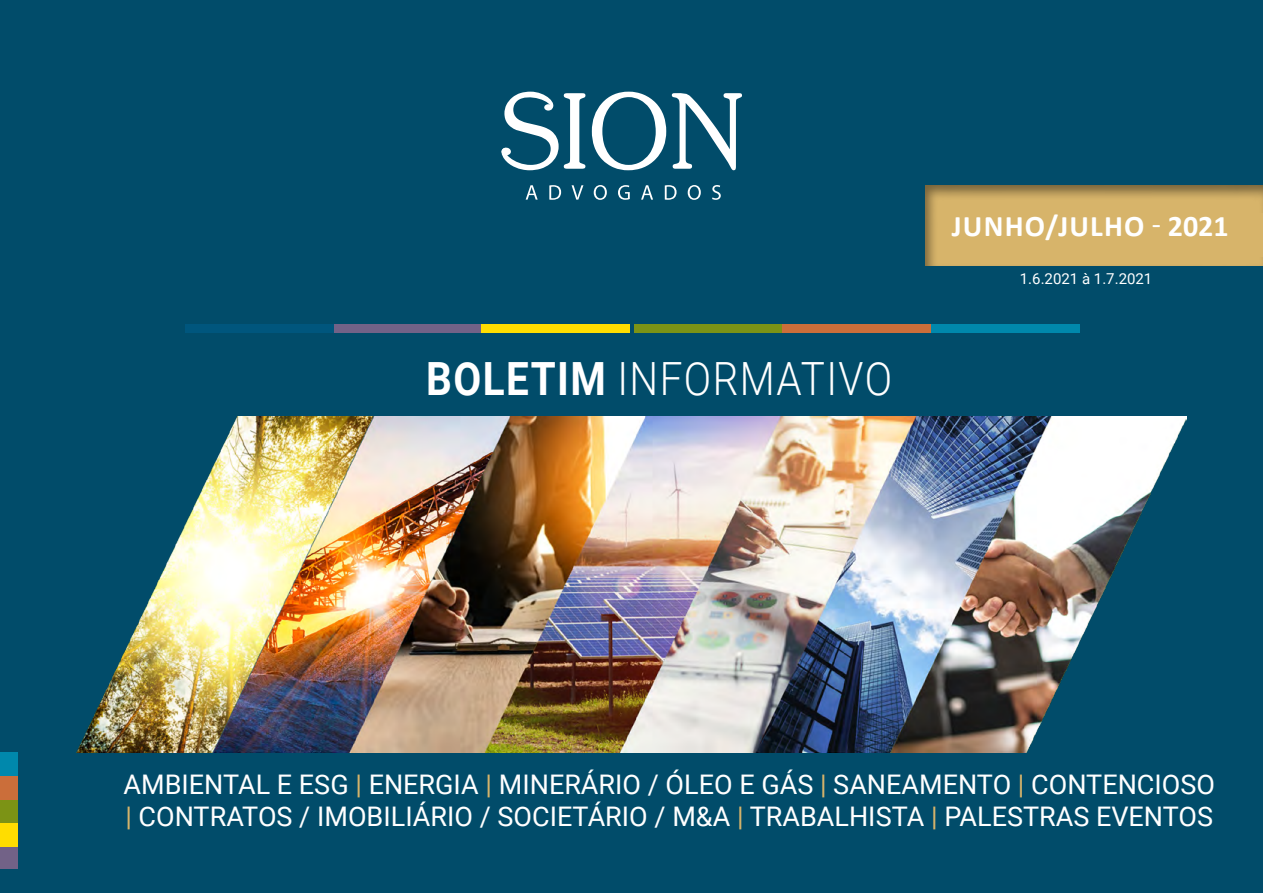
<style>
.page{position:relative;width:1263px;height:893px;background:#014c6a}
.page>*{position:absolute;margin:0;border:0;box-sizing:border-box;transform-origin:0 0}
.t1{font:300 45.75px "Roboto";letter-spacing:.035em;color:#fff;scale:.88 1}
.t2{font:700 30px "Calibri";letter-spacing:.04em;color:#fff}
.t3{font:27px/32.4px "Roboto";color:#fff}
.t4{font:15px "Roboto";color:#fff}
.s1{font-weight:400}
.s2{font-weight:700}
.s3{color:#d7b46a}
</style>
<div class="page">
<div style="left:913px;top:174px;width:350px;height:92px;background:#000;opacity:.45"></div>
<div style="left:951px;top:214px;width:312px;height:43px;background:#d7b46a"></div>
<div style="left:333px;top:324px;width:148px;height:8px;background:#726287"></div>
<div style="left:185px;top:324px;width:148px;height:8px;background:#00567d"></div>
<div style="left:481px;top:324px;width:148px;height:8px;background:#fd0"></div>
<div style="left:635px;top:324px;width:148px;height:8px;background:#7c9315"></div>
<div style="left:783px;top:324px;width:148px;height:8px;background:#cb6e3a"></div>
<div style="left:931px;top:324px;width:148px;height:8px;background:#0088ac"></div>
<svg style="left:592px;top:92px;width:74px;height:78px"></svg>
<svg style="left:501px;top:92px;width:84px;height:78px"></svg>
<svg style="left:672px;top:93px;width:70px;height:77px"></svg>
<svg style="left:526px;top:185px;width:195px;height:15px"></svg>
<img style="left:76px;top:417px;width:1110px;height:336px">
<div style="left:0;top:846px;width:17px;height:24px;background:#726287"></div>
<div style="left:0;top:823px;width:17px;height:23px;background:#fd0"></div>
<div style="left:0;top:799px;width:17px;height:23px;background:#7c9315"></div>
<div style="left:0;top:776px;width:17px;height:23px;background:#cb6e3a"></div>
<div style="left:0;top:753px;width:17px;height:23px;background:#0088ac"></div>
<p class="t2" style="left:952px;top:205px;width:278px">JUNHO/JULHO <span class="s1">-</span> 2021</p>
<h1 class="t1" style="left:426px;top:347px;width:531px"><span class="s2">BOLETIM</span> INFORMATIVO</h1>
<p class="t4" style="left:1020px;top:269px;width:134px">1.6.2021 à 1.7.2021</p>
<p class="t3" style="left:123px;top:767px;width:1093px">AMBIENTAL E ESG <span class="s3">|</span> ENERGIA <span class="s3">|</span> MINERÁRIO / ÓLEO E GÁS <span class="s3">|</span> SANEAMENTO <span class="s3">|</span> CONTENCIOSO <span class="s3">|</span> CONTRATOS / IMOBILIÁRIO / SOCIETÁRIO / M&amp;A <span class="s3">|</span> TRABALHISTA <span class="s3">|</span> PALESTRAS EVENTOS</p>
</div>
